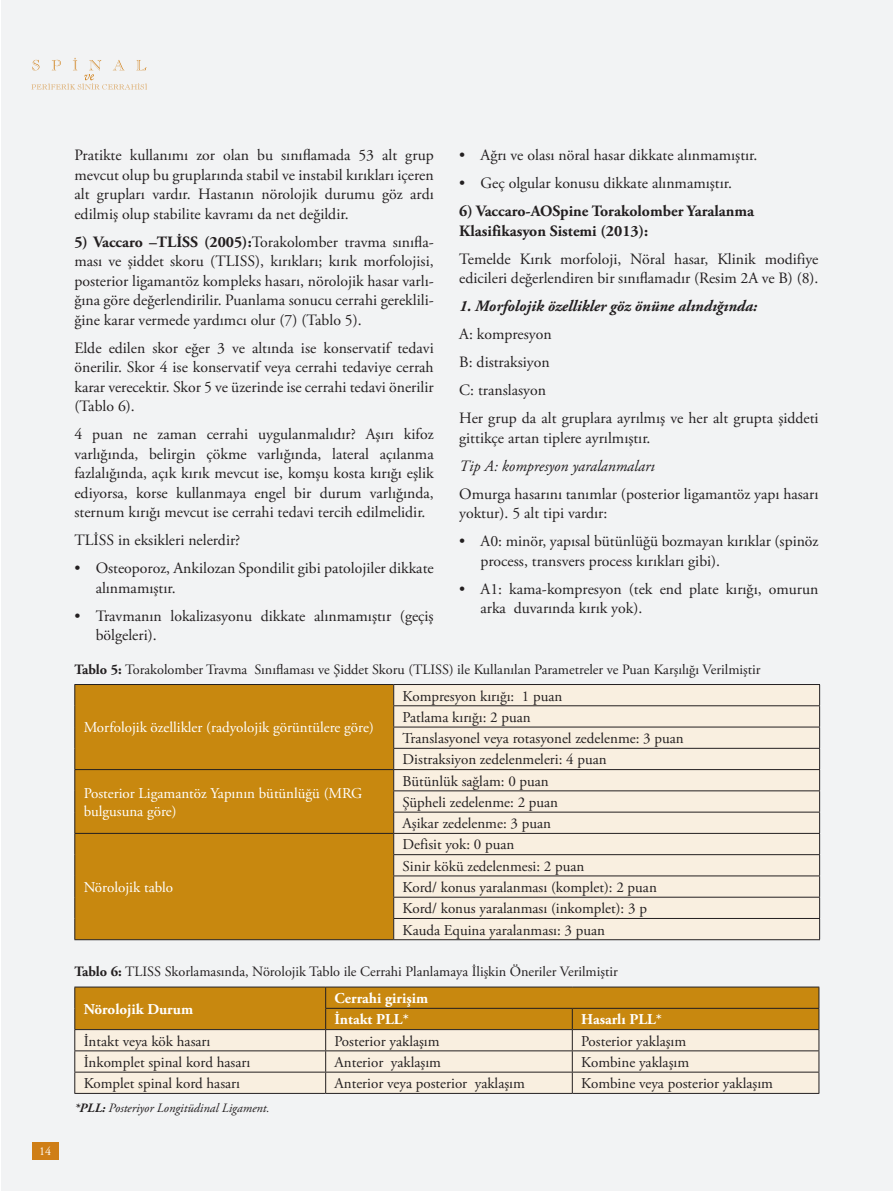
<style>
.page{position:relative;width:893px;height:1191px;background:#fff}
.page>*{position:absolute;margin:0;border:0;box-sizing:border-box;transform-origin:0 0}
.t1{font:15.75px/19.5px "Adobe Garamond Pro";color:#231f20}
.t2{font:700 15.75px/19.5px "Adobe Garamond Pro";color:#231f20}
.t3{font:italic 700 15.75px "Adobe Garamond Pro";color:#231f20}
.t4{font:italic 15.75px "Adobe Garamond Pro";color:#231f20}
.t5{font:15px/21.3px "Adobe Garamond Pro";color:#231f20}
.t6{font:15px/18px "Adobe Garamond Pro";color:#fff}
.t7{font:700 15px/21.3px "Adobe Garamond Pro";color:#fff}
.t8{font:14.25px "Adobe Garamond Pro";color:#231f20}
.t9{font:italic 12.75px "Adobe Garamond Pro";color:#231f20}
.t10{font:12px "Adobe Garamond Pro";color:#fff}
.s1{font-weight:700}
</style>
<div class="page">
<div style="left:1px;top:0;width:891px;height:1191px;background:#f2f3f4"></div>
<div style="left:32px;top:1141px;width:26px;height:18px;background:#cf7e16"></div>
<svg style="left:31px;top:58px;width:116px;height:32px"></svg>
<div style="left:75px;top:685px;width:318px;height:254px;background:#c8880f"></div>
<hr style="left:74px;top:684px;width:320px;height:1px;background:#231f20">
<hr style="left:74px;top:769px;width:320px;height:1px;background:#231f20">
<hr style="left:74px;top:833px;width:320px;height:1px;background:#231f20">
<svg style="left:74px;top:685px;width:1px;height:254px"></svg>
<svg style="left:393px;top:684px;width:427px;height:255px;background:#ede4d6"></svg>
<hr style="left:74px;top:939px;width:320px;height:1px;background:#231f20">
<hr style="left:394px;top:939px;width:426px;height:1px;background:#231f20">
<hr style="left:74px;top:986px;width:252px;height:1px;background:#231f20">
<hr style="left:326px;top:986px;width:246px;height:1px;background:#231f20">
<hr style="left:572px;top:986px;width:247px;height:1px;background:#231f20">
<svg style="left:74px;top:987px;width:746px;height:106px;background:#dcbe87"></svg>
<hr style="left:74px;top:1093px;width:252px;height:1px;background:#231f20">
<hr style="left:326px;top:1093px;width:246px;height:1px;background:#231f20">
<hr style="left:572px;top:1093px;width:247px;height:1px;background:#231f20">
<p class="t10" style="left:39px;top:1143px;width:13px">14</p>
<p class="t1" style="left:74px;top:146px;width:361px;text-align:justify">Pratikte kullanımı zor olan bu sınıflamada 53 alt grup mevcut olup bu gruplarında stabil ve instabil kırıkları içeren alt grupları vardır. Hastanın nörolojik durumu göz ardı edilmiş olup stabilite kavramı da net değildir.</p>
<p class="t1" style="left:74px;top:233px;width:361px;text-align:justify"><span class="s1">5) Vaccaro –TLİSS (2005):</span>Torakolomber travma sınıfla&shy;ması ve şiddet skoru (TLISS), kırıkları; kırık morfolojisi, posterior ligamantöz kompleks hasarı, nörolojik hasar varlı&shy;ğına göre değerlendirilir. Puanlama sonucu cerrahi gereklili&shy;ğine karar vermede yardımcı olur (7) (Tablo 5).</p>
<p class="t1" style="left:74px;top:339px;width:361px;text-align:justify">Elde edilen skor eğer 3 ve altında ise konservatif tedavi önerilir. Skor 4 ise konservatif veya cerrahi tedaviye cerrah karar verecektir. Skor 5 ve üzerinde ise cerrahi tedavi önerilir (Tablo 6).</p>
<p class="t1" style="left:74px;top:425px;width:361px;text-align:justify">4 puan ne zaman cerrahi uygulanmalıdır? Aşırı kifoz varlığında, belirgin çökme varlığında, lateral açılanma fazlalığında, açık kırık mevcut ise, komşu kosta kırığı eşlik ediyorsa, korse kullanmaya engel bir durum varlığında, sternum kırığı mevcut ise cerrahi tedavi tercih edilmelidir.</p>
<p class="t1" style="left:74px;top:531px;width:167px">TLİSS in eksikleri nelerdir?</p>
<p class="t1" style="left:96px;top:559px;width:340px;text-indent:-21px">• Osteoporoz, Ankilozan Spondilit gibi patolojiler dikkate alınmamıştır.</p>
<p class="t1" style="left:96px;top:607px;width:340px;text-indent:-21px">• Travmanın lokalizasyonu dikkate alınmamıştır (geçiş bölgeleri).</p>
<p class="t1" style="left:459px;top:146px;width:300px">• Ağrı ve olası nöral hasar dikkate alınmamıştır.</p>
<p class="t1" style="left:459px;top:174px;width:274px">• Geç olgular konusu dikkate alınmamıştır.</p>
<p class="t2" style="left:459px;top:202px;width:296px">6) Vaccaro-AOSpine Torakolomber Yaralanma<br>Klasifikasyon Sistemi (2013):</p>
<p class="t1" style="left:459px;top:250px;width:361px">Temelde Kırık morfoloji, Nöral hasar, Klinik modifiye edicileri değerlendiren bir sınıflamadır (Resim 2A ve B) (8).</p>
<p class="t3" style="left:459px;top:297px;width:300px">1. Morfolojik özellikler göz önüne alındığında:</p>
<p class="t1" style="left:459px;top:321px;width:361px;line-height:28px">A: kompresyon<br>B: distraksiyon<br>C: translasyon<br>Her grup da alt gruplara ayrılmış ve her alt grupta şiddeti</p>
<p class="t1" style="left:459px;top:429px;width:193px">gittikçe artan tiplere ayrılmıştır.</p>
<p class="t4" style="left:459px;top:456px;width:197px">Tip A: kompresyon yaralanmaları</p>
<p class="t1" style="left:459px;top:485px;width:361px">Omurga hasarını tanımlar (posterior ligamantöz yapı hasarı yoktur). 5 alt tipi vardır:</p>
<p class="t1" style="left:480px;top:532px;width:340px;text-indent:-21px">• A0: minör, yapısal bütünlüğü bozmayan kırıklar (spinöz process, transvers process kırıkları gibi).</p>
<p class="t1" style="left:480px;top:580px;width:340px;text-indent:-21px">• A1: kama-kompresyon (tek end plate kırığı, omurun arka duvarında kırık yok).</p>
<p class="t8" style="left:74px;top:661px;width:688px"><span class="s1">Tablo 5:</span> Torakolomber Travma Sınıflaması ve Şiddet Skoru (TLISS) ile Kullanılan Parametreler ve Puan Karşılığı Verilmiştir</p>
<p class="t6" style="left:84px;top:719px;width:292px">Morfolojik özellikler (radyolojik görüntülere göre)</p>
<p class="t6" style="left:84px;top:784px;width:280px">Posterior Ligamantöz Yapının bütünlüğü (MRG bulgusuna göre)</p>
<p class="t5" style="left:403px;top:685px;width:283px">Kompresyon kırığı: 1 puan<br>Patlama kırığı: 2 puan<br>Translasyonel veya rotasyonel zedelenme: 3 puan Distraksiyon zedelenmeleri: 4 puan</p>
<p class="t5" style="left:403px;top:770px;width:157px">Bütünlük sağlam: 0 puan<br>Şüpheli zedelenme: 2 puan<br>Aşikar zedelenme: 3 puan</p>
<p class="t5" style="left:403px;top:834px;width:256px">Defisit yok: 0 puan<br>Sinir kökü zedelenmesi: 2 puan<br>Kord/ konus yaralanması (komplet): 2 puan Kord/ konus yaralanması (inkomplet): 3 p Kauda Equina yaralanması: 3 puan</p>
<p class="t8" style="left:74px;top:963px;width:545px"><span class="s1">Tablo 6:</span> TLISS Skorlamasında, Nörolojik Tablo ile Cerrahi Planlamaya İlişkin Öneriler Verilmiştir</p>
<p class="t7" style="left:84px;top:998px;width:111px">Nörolojik Durum</p>
<p class="t7" style="left:335px;top:988px;width:95px">Cerrahi girişim<br>İntakt PLL*</p>
<p class="t6" style="left:84px;top:878px;width:91px">Nörolojik tablo</p>
<p class="t7" style="left:581px;top:1009px;width:82px">Hasarlı PLL*</p>
<p class="t5" style="left:84px;top:1030px;width:128px">İntakt veya kök hasarı</p>
<p class="t5" style="left:335px;top:1030px;width:107px">Posterior yaklaşım</p>
<p class="t5" style="left:581px;top:1030px;width:107px">Posterior yaklaşım</p>
<p class="t5" style="left:84px;top:1052px;width:168px">İnkomplet spinal kord hasarı</p>
<p class="t5" style="left:335px;top:1052px;width:108px">Anterior yaklaşım</p>
<p class="t5" style="left:581px;top:1052px;width:110px">Kombine yaklaşım</p>
<p class="t5" style="left:84px;top:1073px;width:158px">Komplet spinal kord hasarı</p>
<p class="t5" style="left:335px;top:1073px;width:192px">Anterior veya posterior yaklaşım</p>
<p class="t5" style="left:581px;top:1073px;width:193px">Kombine veya posterior yaklaşım</p>
<p class="t9" style="left:74px;top:1099px;width:197px"><span class="s1">*PLL:</span> Posteriyor Longitüdinal Ligament.</p>
</div>
